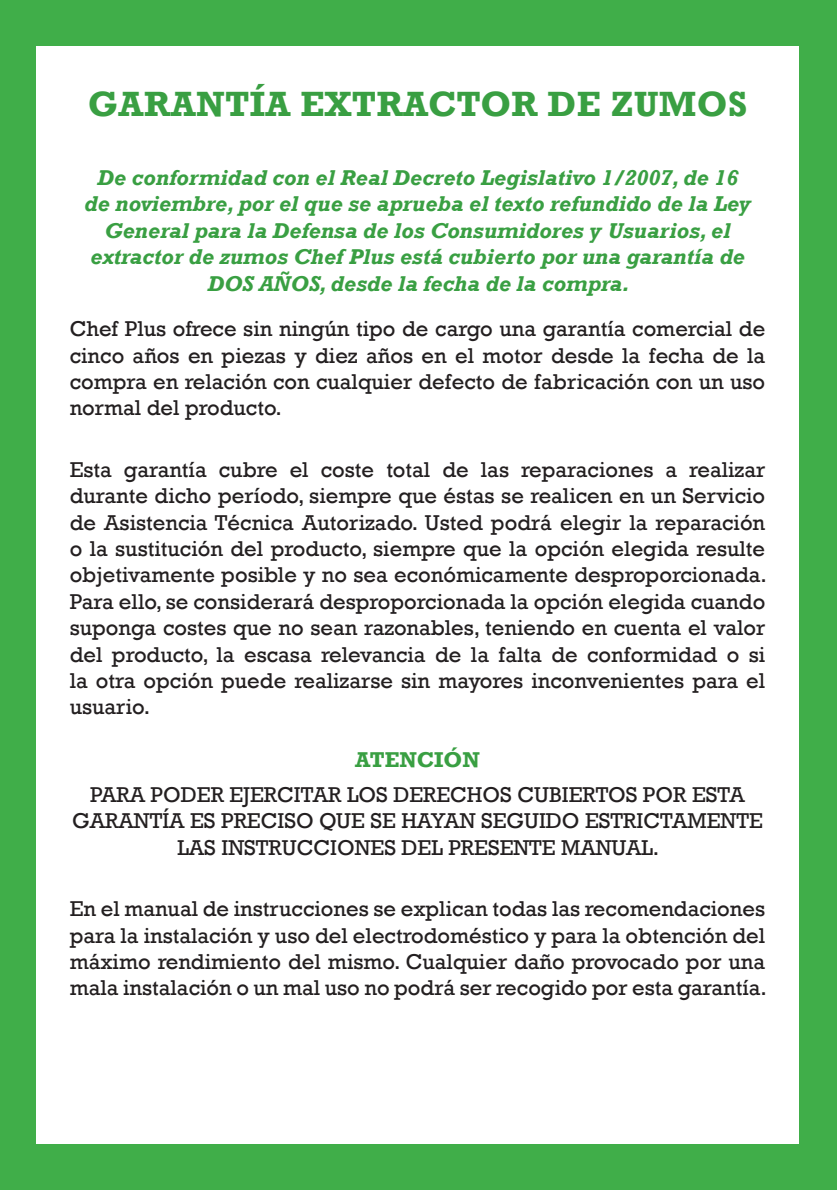
<style>
.page{position:relative;width:837px;height:1190px;background:#fff}
.page>*{position:absolute;margin:0;border:0;box-sizing:border-box;transform-origin:0 0}
.t1{font:700 36px "Rockwell";letter-spacing:.01em;color:#399f42}
.t2{font:22px/26.4px "Rockwell";color:#231f20;text-align:justify}
.t3{font:italic 700 22px/26.4px "Rockwell";color:#399f42;text-align:center}
.t4{font:700 22px "Rockwell";color:#399f42}
</style>
<div class="page">
<div style="left:0;top:0;width:836px;height:1190px;background:#40ae49"></div>
<div style="left:36px;top:46px;width:762px;height:1097px;background:#fff"></div>
<h1 class="t1" style="left:88px;top:82px;width:660px">GARANTÍA EXTRACTOR DE ZUMOS</h1>
<p class="t3" style="left:84px;top:165px;width:668px">De conformidad con el Real Decreto Legislativo 1/2007, de 16 de noviembre, por el que se aprueba el texto refundido de la Ley General para la Defensa de los Consumidores y Usuarios, el extractor de zumos Chef Plus está cubierto por una garantía de DOS AÑOS, desde la fecha de la compra.</p>
<p class="t2" style="left:70px;top:316px;width:697px">Chef Plus ofrece sin ningún tipo de cargo una garantía comercial de cinco años en piezas y diez años en el motor desde la fecha de la compra en relación con cualquier defecto de fabricación con un uso normal del producto.</p>
<p class="t2" style="left:70px;top:456px;width:698px">Esta garantía cubre el coste total de las reparaciones a realizar durante dicho período, siempre que éstas se realicen en un Servicio de Asistencia Técnica Autorizado. Usted podrá elegir la reparación o la sustitución del producto, siempre que la opción elegida resulte objetivamente posible y no sea económicamente desproporcionada.<br>Para ello, se considerará desproporcionada la opción elegida cuando suponga costes que no sean razonables, teniendo en cuenta el valor del producto, la escasa relevancia de la falta de conformidad o si la otra opción puede realizarse sin mayores inconvenientes para el usuario.</p>
<p class="t4" style="left:355px;top:746px;width:126px">ATENCIÓN</p>
<p class="t2" style="left:72px;top:782px;width:692px;text-align:center">PARA PODER EJERCITAR LOS DERECHOS CUBIERTOS POR ESTA<br>GARANTÍA ES PRECISO QUE SE HAYAN SEGUIDO ESTRICTAMENTE<br>LAS INSTRUCCIONES DEL PRESENTE MANUAL.</p>
<p class="t2" style="left:70px;top:896px;width:698px">En el manual de instrucciones se explican todas las recomendaciones para la instalación y uso del electrodoméstico y para la obtención del máximo rendimiento del mismo. Cualquier daño provocado por una mala instalación o un mal uso no podrá ser recogido por esta garantía.</p>
</div>
